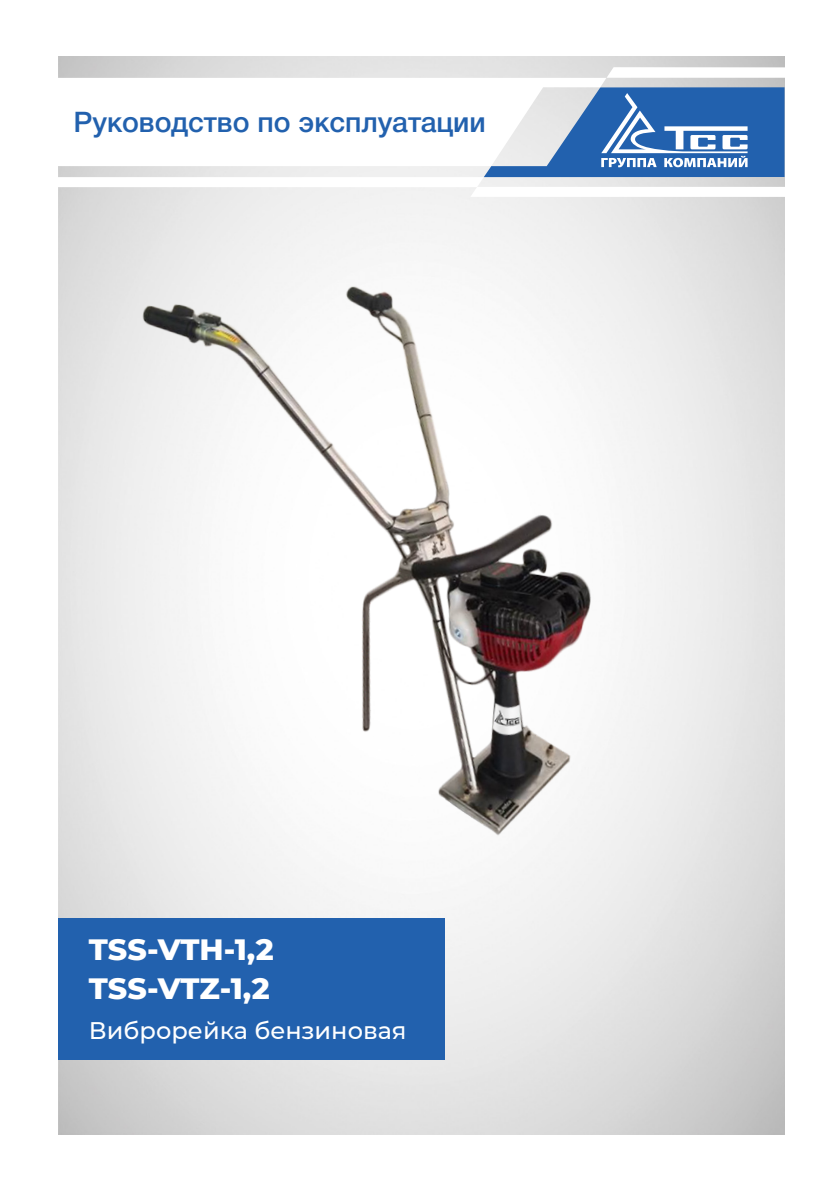
<style>
.page{position:relative;width:840px;height:1191px;background:#fff}
.page>*{position:absolute;margin:0;border:0;box-sizing:border-box;transform-origin:0 0}
.t1{font:800 30px "Montserrat";color:#fff}
.t2{font:500 28.4px "Helvetica Neue Cyr";color:#2261ae}
.t3{font:500 24px "Montserrat";color:#fff}
</style>
<div class="page">
<img style="left:58px;top:57px;width:726px;height:1077px">
<svg style="left:58px;top:78px;width:548px;height:9px"></svg>
<svg style="left:58px;top:87px;width:726px;height:110px"></svg>
<svg style="left:606px;top:67px;width:178px;height:11px"></svg>
<div style="left:58px;top:917px;width:386px;height:142px;background:#2261ae"></div>
<img style="left:58px;top:238px;width:727px;height:648px">
<p class="t2" style="left:73px;top:107px;width:414px">Руководство по эксплуатации</p>
<p class="t1" style="left:89px;top:927px;width:186px">TSS-VTH-1,2</p>
<p class="t1" style="left:89px;top:966px;width:182px">TSS-VTZ-1,2</p>
<p class="t3" style="left:89px;top:1013px;width:319px">Виброрейка бензиновая</p>
</div>
